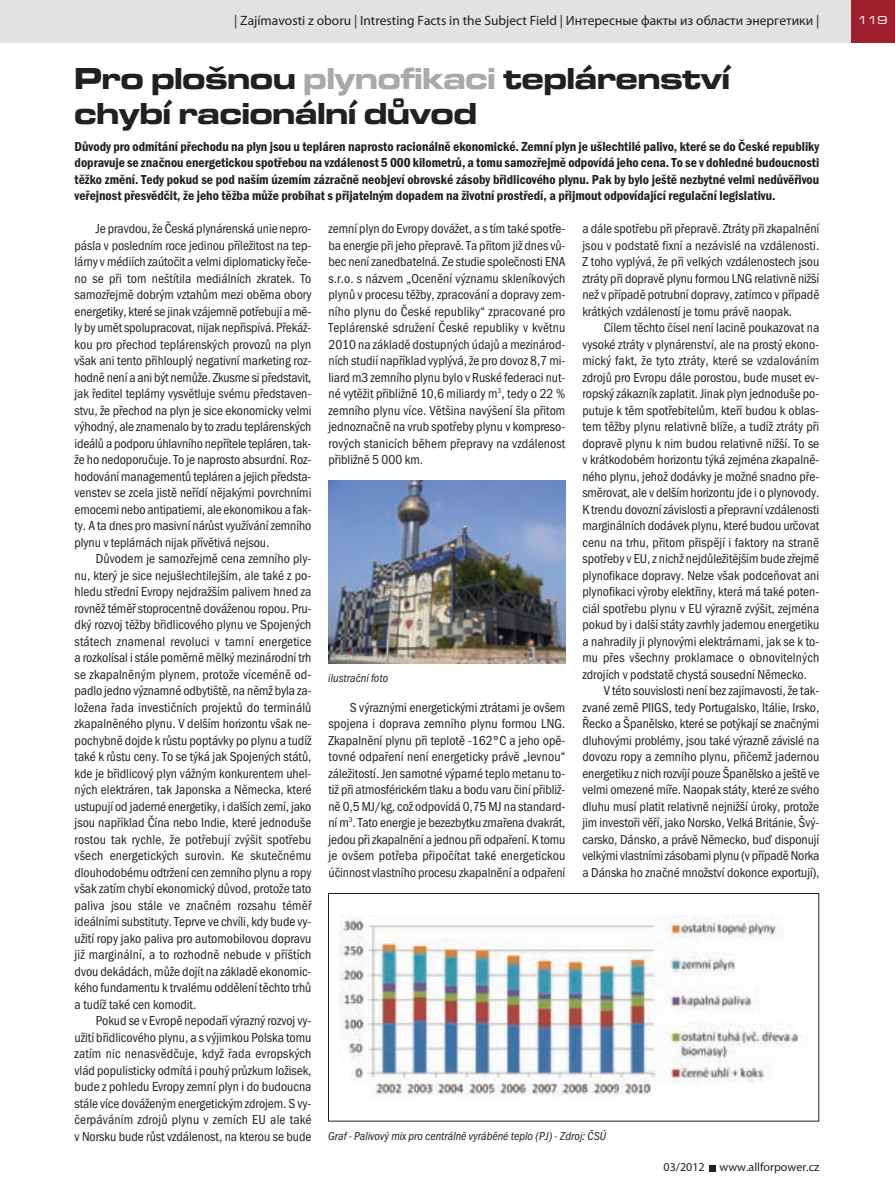
<style>
.page{position:relative;width:895px;height:1191px;background:#fff}
.page>*{position:absolute;margin:0;border:0;box-sizing:border-box;transform-origin:0 0}
.t1{font:700 expanded 31.5px/34.5px "Microgramma DOT";color:#231f20}
.t2{font:13.5px/16.5px "Franklin Got Itc TOT Boo Con";color:#231f20;text-align:justify}
.t3{font:13.5px/16.5px "Franklin Got Itc TOT Dem Con";color:#231f20;text-align:justify}
.t4{font:13.5px "Myriad Pro";color:#231f20}
.t5{font:12px "Franklin Got Itc TOT Boo Con Ita";color:#231f20}
.t6{font:12px "Myriad Pro";color:#231f20}
.t7{font:500 expanded 12px "Microgramma DOT";color:#fff}
.s1{color:#a8a9ad}
</style>
<div class="page">
<div style="left:0;top:0;width:851px;height:43px;background:#e1e2e4"></div>
<div style="left:851px;top:0;width:43px;height:43px;background:#9f202c"></div>
<svg style="left:709px;top:1165px;width:6px;height:6px"></svg>
<img style="left:340px;top:915px;width:462px;height:180px">
<div style="left:328px;top:893px;width:490px;height:228px;border:1px solid #231f20"></div>
<img style="left:328px;top:481px;width:237px;height:183px">
<p class="t4" style="left:234px;top:15px;width:586px">| Zajímavosti z oboru | Intresting Facts in the Subject Field | Интересные факты из области энергетики |</p>
<h1 class="t1" style="left:75px;top:65px;width:656px">Pro plošnou <span class="s1">plynofikaci</span> teplárenství chybí racionální důvod</h1>
<p class="t3" style="left:75px;top:139px;width:746px">Důvody pro odmítání přechodu na plyn jsou u tepláren naprosto racionálně ekonomické. Zemní plyn je ušlechtilé palivo, které se do České republiky dopravuje se značnou energetickou spotřebou na vzdálenost 5 000 kilometrů, a tomu samozřejmě odpovídá jeho cena. To se v dohledné budoucnosti těžko změní. Tedy pokud se pod naším územím zázračně neobjeví obrovské zásoby břidlicového plynu. Pak by bylo ještě nezbytné velmi nedůvěřivou veřejnost přesvědčit, že jeho těžba může probíhat s přijatelným dopadem na životní prostředí, a přijmout odpovídající regulační legislativu.</p>
<p class="t2" style="left:75px;top:222px;width:238px;text-indent:21px">Je pravdou, že Česká plynárenská unie nepro&shy;pásla v posledním roce jedinou příležitost na tep&shy;lárny v médiích zaútočit a velmi diplomaticky řeče&shy;no se při tom neštítila mediálních zkratek. To samozřejmě dobrým vztahům mezi oběma obory energetiky, které se jinak vzájemně potřebují a mě&shy;ly by umět spolupracovat, nijak nepřispívá. Překáž&shy;kou pro přechod teplárenských provozů na plyn však ani tento přihlouplý negativní marketing roz&shy;hodně není a ani být nemůže. Zkusme si představit, jak ředitel teplárny vysvětluje svému představen&shy;stvu, že přechod na plyn je sice ekonomicky velmi výhodný, ale znamenalo by to zradu teplárenských ideálů a podporu úhlavního nepřítele tepláren, tak&shy;že ho nedoporučuje. To je naprosto absurdní. Roz&shy;hodování managementů tepláren a jejich předsta&shy;venstev se zcela jistě neřídí nějakými povrchními emocemi nebo antipatiemi, ale ekonomikou a fak&shy;ty. A ta dnes pro masivní nárůst využívání zemního plynu v teplárnách nijak přívětivá nejsou.</p>
<p class="t2" style="left:75px;top:552px;width:238px;text-indent:21px">Důvodem je samozřejmě cena zemního ply&shy;nu, který je sice nejušlechtilejším, ale také z po&shy;hledu střední Evropy nejdražším palivem hned za rovněž téměř stoprocentně dováženou ropou. Pru&shy;dký rozvoj těžby břidlicového plynu ve Spojených státech znamenal revoluci v tamní energetice a rozkolísal i stále poměrně mělký mezinárodní trh se zkapalněným plynem, protože víceméně od&shy;padlo jedno významné odbytiště, na němž byla za&shy;ložena řada investičních projektů do terminálů zkapalněného plynu. V delším horizontu však ne&shy;pochybně dojde k růstu poptávky po plynu a tudíž také k růstu ceny. To se týká jak Spojených států, kde je břidlicový plyn vážným konkurentem uhel&shy;ných elektráren, tak Japonska a Německa, které ustupují od jaderné energetiky, i dalších zemí, jako jsou například Čína nebo Indie, které jednoduše rostou tak rychle, že potřebují zvýšit spotřebu všech energetických surovin. Ke skutečnému dlouhodobému odtržení cen zemního plynu a ropy však zatím chybí ekonomický důvod, protože tato paliva jsou stále ve značném rozsahu téměř ideálními substituty. Teprve ve chvíli, kdy bude vy&shy;užití ropy jako paliva pro automobilovou dopravu již marginální, a to rozhodně nebude v příštích dvou dekádách, může dojít na základě ekonomic&shy;kého fundamentu k trvalému oddělení těchto trhů a tudíž také cen komodit.</p>
<p class="t2" style="left:75px;top:1014px;width:238px;text-indent:21px">Pokud se v Evropě nepodaří výrazný rozvoj vy&shy;užití břidlicového plynu, a s výjimkou Polska tomu zatím nic nenasvědčuje, když řada evropských vlád populisticky odmítá i pouhý průzkum ložisek, bude z pohledu Evropy zemní plyn i do budoucna stále více dováženým energetickým zdrojem. S vy&shy;čerpáváním zdrojů plynu v zemích EU ale také v Norsku bude růst vzdálenost, na kterou se bude</p>
<p class="t2" style="left:328px;top:222px;width:238px">zemní plyn do Evropy dovážet, a s tím také spotře&shy;ba energie při jeho přepravě. Ta přitom již dnes vů&shy;bec není zanedbatelná. Ze studie společnosti ENA s.r.o. s názvem „Ocenění významu skleníkových plynů v procesu těžby, zpracování a dopravy zem&shy;ního plynu do České republiky“ zpracované pro Teplárenské sdružení České republiky v květnu 2010 na základě dostupných údajů a mezinárod&shy;ních studií například vyplývá, že pro dovoz 8,7 mi&shy;liard m3 zemního plynu bylo v Ruské federaci nut&shy;né vytěžit přibližně 10,6 miliardy m<sup>3</sup>, tedy o 22 % zemního plynu více. Většina navýšení šla přitom jednoznačně na vrub spotřeby plynu v kompreso&shy;rových stanicích během přepravy na vzdálenost přibližně 5 000 km.</p>
<p class="t5" style="left:328px;top:674px;width:61px">ilustrační foto</p>
<p class="t2" style="left:328px;top:700px;width:238px;text-indent:21px">S výraznými energetickými ztrátami je ovšem spojena i doprava zemního plynu formou LNG.<br>Zkapalnění plynu při teplotě -162°C a jeho opě&shy;tovné odpaření není energeticky právě „levnou“ záležitostí. Jen samotné výparné teplo metanu to&shy;tiž při atmosférickém tlaku a bodu varu činí přibliž&shy;ně 0,5 MJ/kg, což odpovídá 0,75 MJ na standard&shy;ní m<sup>3</sup>. Tato energie je bezezbytku zmařena dvakrát, jedou při zkapalnění a jednou při odpaření. K tomu je ovšem potřeba připočítat také energetickou účinnost vlastního procesu zkapalnění a odpaření</p>
<p class="t2" style="left:582px;top:222px;width:238px">a dále spotřebu při přepravě. Ztráty při zkapalnění jsou v podstatě fixní a nezávislé na vzdálenosti.<br>Z toho vyplývá, že při velkých vzdálenostech jsou ztráty při dopravě plynu formou LNG relativně nižší než v případě potrubní dopravy, zatímco v případě krátkých vzdáleností je tomu právě naopak.</p>
<p class="t2" style="left:603px;top:321px;width:217px">Cílem těchto čísel není lacině poukazovat na</p>
<p class="t2" style="left:582px;top:337px;width:238px">vysoké ztráty v plynárenství, ale na prostý ekono-</p>
<p class="t2" style="left:582px;top:354px;width:238px">mický fakt, že tyto ztráty, které se vzdalováním</p>
<p class="t2" style="left:582px;top:370px;width:238px">zdrojů pro Evropu dále porostou, bude muset ev-</p>
<p class="t2" style="left:582px;top:387px;width:238px">ropský zákazník zaplatit. Jinak plyn jednoduše po-</p>
<p class="t2" style="left:582px;top:403px;width:238px">putuje k těm spotřebitelům, kteří budou k oblas-</p>
<p class="t2" style="left:582px;top:420px;width:238px">tem těžby plynu relativně blíže, a tudíž ztráty při</p>
<p class="t2" style="left:582px;top:436px;width:238px">dopravě plynu k nim budou relativně nižší. To se</p>
<p class="t2" style="left:582px;top:453px;width:238px">v krátkodobém horizontu týká zejména zkapalně-</p>
<p class="t2" style="left:582px;top:469px;width:238px">ného plynu, jehož dodávky je možné snadno pře-</p>
<p class="t2" style="left:582px;top:486px;width:238px">směrovat, ale v delším horizontu jde i o plynovody.</p>
<p class="t2" style="left:582px;top:502px;width:238px">K trendu dovozní závislosti a přepravní vzdálenosti</p>
<p class="t2" style="left:582px;top:519px;width:238px">marginálních dodávek plynu, které budou určovat</p>
<p class="t2" style="left:582px;top:535px;width:238px">cenu na trhu, přitom přispějí i faktory na straně</p>
<p class="t2" style="left:582px;top:552px;width:238px">spotřeby v EU, z nichž nejdůležitějším bude zřejmě</p>
<p class="t2" style="left:582px;top:568px;width:238px">plynofikace dopravy. Nelze však podceňovat ani</p>
<p class="t2" style="left:582px;top:585px;width:238px">plynofikaci výroby elektřiny, která má také poten-</p>
<p class="t2" style="left:582px;top:601px;width:238px">ciál spotřebu plynu v EU výrazně zvýšit, zejména</p>
<p class="t2" style="left:582px;top:618px;width:238px">pokud by i další státy zavrhly jadernou energetiku</p>
<p class="t2" style="left:582px;top:634px;width:238px">a nahradily ji plynovými elektrárnami, jak se k to-</p>
<p class="t2" style="left:582px;top:651px;width:238px">mu přes všechny proklamace o obnovitelných</p>
<p class="t2" style="left:582px;top:667px;width:226px">zdrojích v podstatě chystá sousední Německo.</p>
<p class="t2" style="left:603px;top:684px;width:217px">V této souvislosti není bez zajímavosti, že tak-</p>
<p class="t2" style="left:582px;top:700px;width:238px">zvané země PIIGS, tedy Portugalsko, Itálie, Irsko,</p>
<p class="t2" style="left:582px;top:717px;width:238px">Řecko a Španělsko, které se potýkají se značnými</p>
<p class="t2" style="left:582px;top:733px;width:238px">dluhovými problémy, jsou také výrazně závislé na</p>
<p class="t2" style="left:582px;top:750px;width:238px">dovozu ropy a zemního plynu, přičemž jadernou</p>
<p class="t2" style="left:582px;top:766px;width:238px">energetiku z nich rozvíjí pouze Španělsko a ještě ve</p>
<p class="t2" style="left:582px;top:783px;width:238px">velmi omezené míře. Naopak státy, které ze svého</p>
<p class="t2" style="left:582px;top:799px;width:238px">dluhu musí platit relativně nejnižší úroky, protože</p>
<p class="t2" style="left:582px;top:816px;width:238px">jim investoři věří, jako Norsko, Velká Británie, Švý-</p>
<p class="t2" style="left:582px;top:832px;width:238px">carsko, Dánsko, a právě Německo, buď disponují</p>
<p class="t2" style="left:582px;top:849px;width:238px">velkými vlastními zásobami plynu (v případě Norka</p>
<p class="t2" style="left:582px;top:865px;width:238px">a Dánska ho značné množství dokonce exportují),</p>
<p class="t5" style="left:328px;top:1132px;width:279px">Graf - Palivový mix pro centrálně vyráběné teplo (PJ) - Zdroj: ČSÚ</p>
<p class="t6" style="left:663px;top:1163px;width:157px">03/2012 www.allforpower.cz</p>
<p class="t7" style="left:857px;top:13px;width:31px">119</p>
</div>
